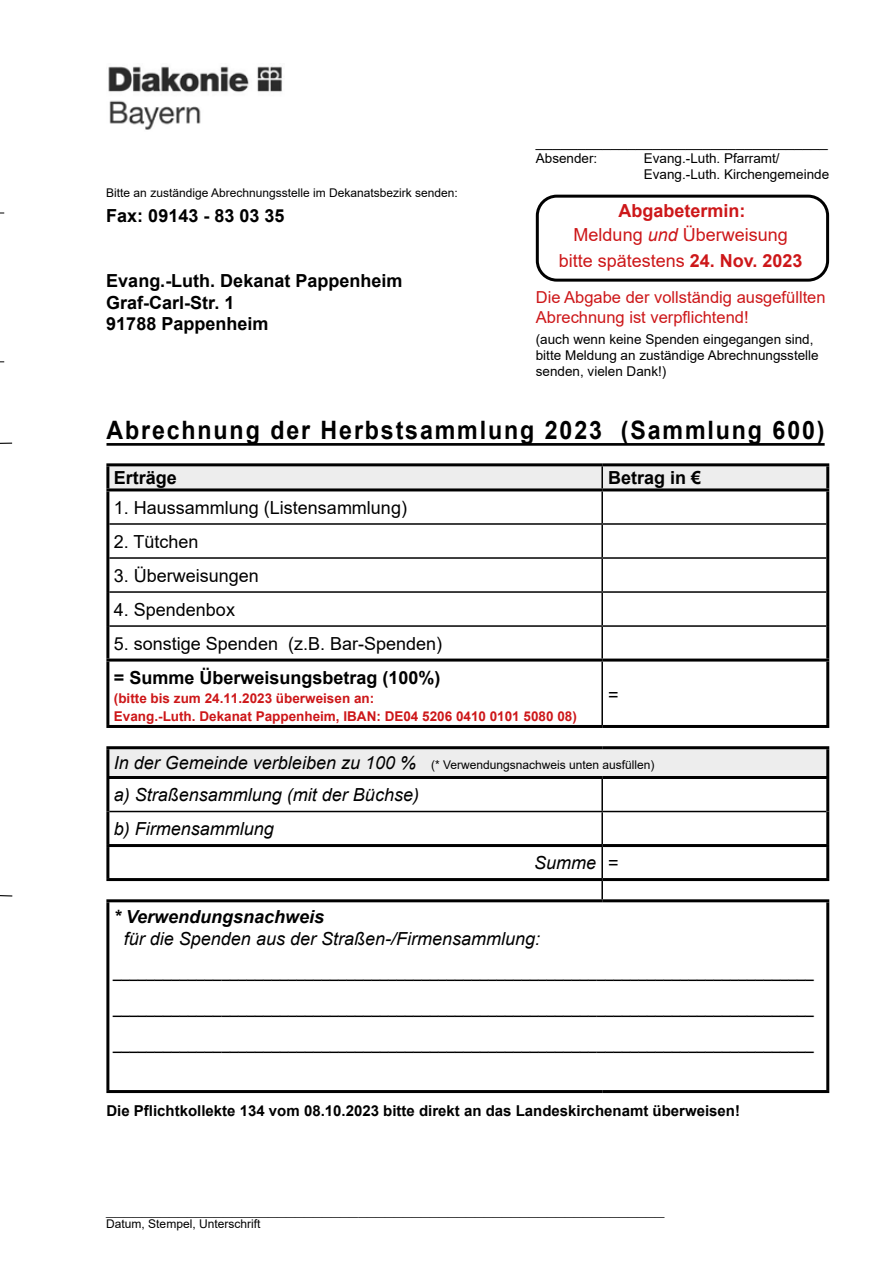
<style>
.page{position:relative;width:893px;height:1263px;background:#fff}
.page>*{position:absolute;margin:0;border:0;box-sizing:border-box;transform-origin:0 0}
.t1{font:700 25.35px "Arial";letter-spacing:.08em;color:#000;scale:.92 1}
.t2{font:700 18px/21.6px "Arial";color:#000}
.t3{font:18px "Arial";color:#000}
.t4{font:italic 18px/34px "Arial";color:#000}
.t5{font:18px "Times New Roman";color:#000}
.t6{font:18px/24.2px "Arial";color:#cd1719;text-align:center}
.t7{font:italic 700 18px "Arial";color:#000}
.t8{font:16.5px/19.8px "Arial";color:#cd1719}
.t9{font:italic 15px "Arial";color:#000}
.t10{font:700 15px "Arial";color:#000}
.t11{font:15px "Arial";color:#000}
.t12{font:13.5px/16.2px "Arial";color:#000}
.t13{font:700 13.5px/17.5px "Arial";color:#cd1719}
.t14{font:12px "Arial";color:#000}
.s1{font-weight:700}
.s2{font-style:italic}
.s3{font-style:italic;font-size:18px}
.s4{font-style:normal}
</style>
<div class="page">
<img style="left:108px;top:66px;width:174px;height:64px">
<hr style="left:106px;top:443px;width:719px;height:3px;background:#000">
<svg style="left:109px;top:466px;width:717px;height:259px"></svg>
<svg style="left:108px;top:749px;width:720px;height:133px"></svg>
<hr style="left:601px;top:466px;width:2px;height:22px;background:#000">
<hr style="left:601px;top:491px;width:2px;height:32px;background:#000">
<hr style="left:109px;top:523px;width:493px;height:2px;background:#000">
<hr style="left:602px;top:523px;width:224px;height:2px;background:#000">
<hr style="left:601px;top:525px;width:2px;height:32px;background:#000">
<hr style="left:109px;top:557px;width:493px;height:2px;background:#000">
<hr style="left:602px;top:557px;width:224px;height:2px;background:#000">
<hr style="left:601px;top:559px;width:2px;height:32px;background:#000">
<hr style="left:109px;top:591px;width:493px;height:2px;background:#000">
<hr style="left:602px;top:591px;width:224px;height:2px;background:#000">
<hr style="left:601px;top:593px;width:2px;height:32px;background:#000">
<hr style="left:109px;top:625px;width:493px;height:2px;background:#000">
<hr style="left:602px;top:625px;width:224px;height:2px;background:#000">
<hr style="left:601px;top:627px;width:2px;height:31px;background:#000">
<hr style="left:601px;top:661px;width:2px;height:64px;background:#000">
<hr style="left:601px;top:779px;width:2px;height:32px;background:#000">
<hr style="left:109px;top:811px;width:493px;height:1px;background:#000">
<hr style="left:602px;top:811px;width:224px;height:1px;background:#000">
<hr style="left:601px;top:812px;width:2px;height:32px;background:#000">
<hr style="left:601px;top:847px;width:2px;height:31px;background:#000">
<svg style="left:601px;top:881px;width:2px;height:18px"></svg>
<hr style="left:106px;top:491px;width:3px;height:33px;background:#000">
<hr style="left:826px;top:491px;width:3px;height:33px;background:#000">
<hr style="left:106px;top:524px;width:3px;height:34px;background:#000">
<hr style="left:826px;top:524px;width:3px;height:34px;background:#000">
<hr style="left:106px;top:558px;width:3px;height:34px;background:#000">
<hr style="left:826px;top:558px;width:3px;height:34px;background:#000">
<hr style="left:106px;top:592px;width:3px;height:34px;background:#000">
<hr style="left:826px;top:592px;width:3px;height:34px;background:#000">
<hr style="left:106px;top:626px;width:3px;height:32px;background:#000">
<hr style="left:826px;top:626px;width:3px;height:32px;background:#000">
<hr style="left:106px;top:779px;width:3px;height:32px;background:#000">
<hr style="left:826px;top:779px;width:3px;height:32px;background:#000">
<hr style="left:106px;top:811px;width:3px;height:33px;background:#000">
<hr style="left:826px;top:811px;width:3px;height:33px;background:#000">
<hr style="left:106px;top:463px;width:496px;height:3px;background:#000">
<hr style="left:106px;top:466px;width:3px;height:22px;background:#000">
<hr style="left:602px;top:463px;width:227px;height:3px;background:#000">
<hr style="left:826px;top:466px;width:3px;height:22px;background:#000">
<hr style="left:106px;top:488px;width:496px;height:3px;background:#000">
<hr style="left:602px;top:488px;width:227px;height:3px;background:#000">
<hr style="left:106px;top:746px;width:496px;height:3px;background:#000">
<hr style="left:106px;top:749px;width:3px;height:27px;background:#000">
<hr style="left:602px;top:746px;width:227px;height:3px;background:#000">
<hr style="left:826px;top:749px;width:3px;height:27px;background:#000">
<hr style="left:106px;top:776px;width:496px;height:3px;background:#000">
<hr style="left:602px;top:776px;width:227px;height:3px;background:#000">
<hr style="left:106px;top:658px;width:496px;height:3px;background:#000">
<hr style="left:106px;top:661px;width:3px;height:64px;background:#000">
<hr style="left:602px;top:658px;width:227px;height:3px;background:#000">
<hr style="left:826px;top:661px;width:3px;height:64px;background:#000">
<hr style="left:106px;top:725px;width:496px;height:3px;background:#000">
<hr style="left:602px;top:725px;width:227px;height:3px;background:#000">
<hr style="left:106px;top:844px;width:496px;height:3px;background:#000">
<hr style="left:106px;top:847px;width:3px;height:31px;background:#000">
<hr style="left:602px;top:844px;width:227px;height:3px;background:#000">
<hr style="left:826px;top:847px;width:3px;height:31px;background:#000">
<hr style="left:106px;top:878px;width:496px;height:3px;background:#000">
<hr style="left:602px;top:878px;width:227px;height:3px;background:#000">
<hr style="left:106px;top:899px;width:496px;height:3px;background:#000">
<hr style="left:106px;top:902px;width:3px;height:188px;background:#000">
<hr style="left:602px;top:899px;width:227px;height:3px;background:#000">
<hr style="left:826px;top:902px;width:3px;height:188px;background:#000">
<hr style="left:106px;top:1090px;width:496px;height:3px;background:#000">
<hr style="left:602px;top:1090px;width:227px;height:3px;background:#000">
<div style="left:536px;top:195px;width:293px;height:87px;border:3px solid #000;border-radius:20px"></div>
<svg style="left:0;top:895px;width:12px;height:1px"></svg>
<svg style="left:0;top:443px;width:12px;height:1px"></svg>
<p class="t14" style="left:106px;top:185px;width:353px">Bitte an zuständige Abrechnungsstelle im Dekanatsbezirk senden:</p>
<p class="t2" style="left:106px;top:205px;width:180px">Fax: 09143 - 83 03 35</p>
<p class="t2" style="left:106px;top:270px;width:298px">Evang.-Luth. Dekanat Pappenheim<br>Graf-Carl-Str. 1<br>91788 Pappenheim</p>
<p class="t11" style="left:536px;top:131px;width:293px">___________________________________</p>
<p class="t12" style="left:536px;top:150px;width:63px">Absender:</p>
<p class="t12" style="left:644px;top:150px;width:187px">Evang.-Luth. Pfarramt/<br>Evang.-Luth. Kirchengemeinde</p>
<p class="t6" style="left:574px;top:198px;width:216px"><span class="s1">Abgabetermin:<br></span>Meldung <span class="s2">und</span> Überweisung</p>
<p class="t6" style="left:559px;top:248px;width:245px">bitte spätestens <span class="s1">24. Nov. 2023</span></p>
<p class="t8" style="left:536px;top:287px;width:291px">Die Abgabe der vollständig ausgefüllten<br>Abrechnung ist verpflichtend!</p>
<p class="t12" style="left:536px;top:331px;width:284px">(auch wenn keine Spenden eingegangen sind, bitte Meldung an zuständige Abrechnungsstelle senden, vielen Dank!)</p>
<h1 class="t1" style="left:106px;top:413px;width:782px">Abrechnung der Herbstsammlung 2023 (Sammlung 600)</h1>
<p class="t2" style="left:114px;top:467px;width:65px">Erträge</p>
<p class="t2" style="left:608px;top:467px;width:95px">Betrag in €</p>
<p class="t3" style="left:114px;top:495px;width:295px">1. Haussammlung (Listensammlung)</p>
<p class="t3" style="left:114px;top:529px;width:86px">2. Tütchen</p>
<p class="t3" style="left:114px;top:563px;width:147px">3. Überweisungen</p>
<p class="t3" style="left:114px;top:597px;width:123px">4. Spendenbox</p>
<p class="t3" style="left:114px;top:631px;width:330px">5. sonstige Spenden (z.B. Bar-Spenden)</p>
<p class="t2" style="left:114px;top:667px;width:328px">= Summe Überweisungsbetrag (100%)</p>
<p class="t13" style="left:114px;top:690px;width:464px">(bitte bis zum 24.11.2023 überweisen an:<br>Evang.-Luth. Dekanat Pappenheim, IBAN: DE04 5206 0410 0101 5080 08)</p>
<p class="t3" style="left:608px;top:682px;width:12px">=</p>
<p class="t14" style="left:114px;top:757px;width:542px"><span class="s3">In der Gemeinde verbleiben zu 100 %</span> (* Verwendungsnachweis unten ausfüllen)</p>
<p class="t4" style="left:114px;top:778px;width:307px">a) Straßensammlung (mit der Büchse) b) Firmensammlung</p>
<p class="t4" style="left:534px;top:846px;width:86px">Summe <span class="s4">=</span></p>
<p class="t7" style="left:114px;top:904px;width:212px">* Verwendungsnachweis</p>
<p class="t4" style="left:124px;top:921px;width:418px">für die Spenden aus der Straßen-/Firmensammlung:</p>
<p class="t9" style="left:114px;top:962px;width:702px">____________________________________________________________________________________</p>
<p class="t9" style="left:114px;top:998px;width:702px">____________________________________________________________________________________</p>
<p class="t9" style="left:114px;top:1034px;width:702px">____________________________________________________________________________________</p>
<p class="t10" style="left:106px;top:1100px;width:635px">Die Pflichtkollekte 134 vom 08.10.2023 bitte direkt an das Landeskirchenamt überweisen!</p>
<p class="t5" style="left:106px;top:1195px;width:559px">______________________________________________________________</p>
<p class="t14" style="left:106px;top:1216px;width:156px">Datum, Stempel, Unterschrift</p>
</div>
